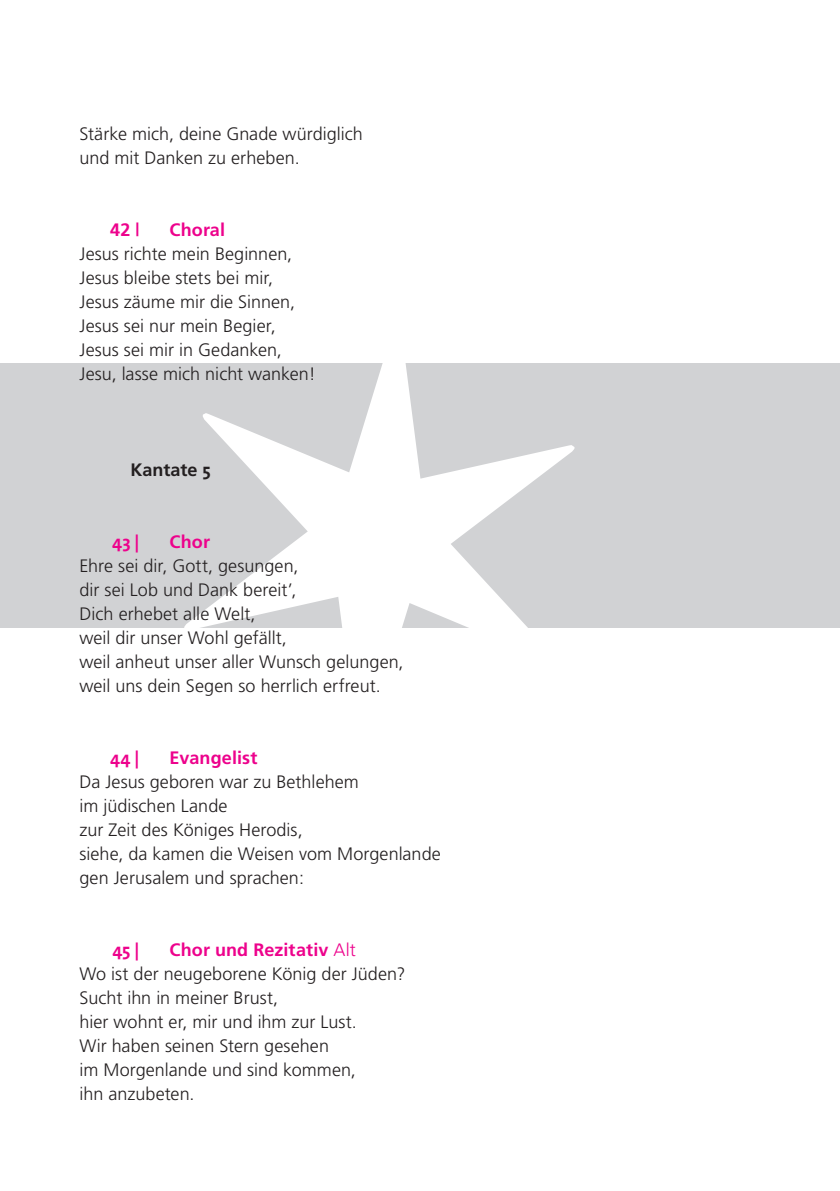
<style>
.page{position:relative;width:840px;height:1191px;background:#fff}
.page>*{position:absolute;margin:0;border:0;box-sizing:border-box;transform-origin:0 0}
.t1{font:300 18px/24px "Frutiger";letter-spacing:.005em;color:#231f20}
.t2{font:700 18px "Frutiger";letter-spacing:.01em;color:#ed028c}
.t3{font:700 18px "The Sans";color:#ed028c}
.t4{font:700 18px "Frutiger";color:#231f20}
.s1{font-family:"The Sans"}
.s2{font-weight:700;color:#ed028c}
.s3{color:#ed028c}
</style>
<div class="page">
<div style="left:0;top:363px;width:839px;height:264px;background:#d1d2d4"></div>
<p class="t1" style="left:79px;top:122px;width:285px">Stärke mich, deine Gnade würdiglich und mit Danken zu erheben.</p>
<p class="t2" style="left:110px;top:219px;width:31px">42 |</p>
<p class="t2" style="left:169px;top:219px;width:57px">Choral</p>
<p class="t1" style="left:79px;top:242px;width:238px">Jesus richte mein Beginnen,<br>Jesus bleibe stets bei mir,<br>Jesus zäume mir die Sinnen,<br>Jesus sei nur mein Begier,<br>Jesus sei mir in Gedanken,<br>Jesu, lasse mich nicht wanken!</p>
<p class="t4" style="left:130px;top:459px;width:82px">Kantate <span class="s1">5</span></p>
<p class="t3" style="left:112px;top:527px;width:29px">43|</p>
<p class="t2" style="left:169px;top:531px;width:42px">Chor</p>
<p class="t1" style="left:79px;top:554px;width:325px">Ehre sei dir, Gott, gesungen,<br>dir sei Lob und Dank bereit’,<br>Dich erhebet alle Welt,<br>weil dir unser Wohl gefällt,<br>weil anheut unser aller Wunsch gelungen, weil uns dein Segen so herrlich erfreut.</p>
<p class="t3" style="left:110px;top:743px;width:31px">44|</p>
<p class="t2" style="left:169px;top:747px;width:89px">Evangelist</p>
<p class="t1" style="left:79px;top:770px;width:363px">Da Jesus geboren war zu Bethlehem<br>im jüdischen Lande<br>zur Zeit des Königes Herodis,<br>siehe, da kamen die Weisen vom Morgenlande gen Jerusalem und sprachen:</p>
<p class="t1" style="left:79px;top:938px;width:327px;text-indent:90px"><span class="s2">Chor und Rezitativ</span> <span class="s3">Alt<br></span>Wo ist der neugeborene König der Jüden?<br>Sucht ihn in meiner Brust,<br>hier wohnt er, mir und ihm zur Lust.<br>Wir haben seinen Stern gesehen<br>im Morgenlande und sind kommen,<br>ihn anzubeten.</p>
<p class="t3" style="left:112px;top:935px;width:29px">45|</p>
</div>
